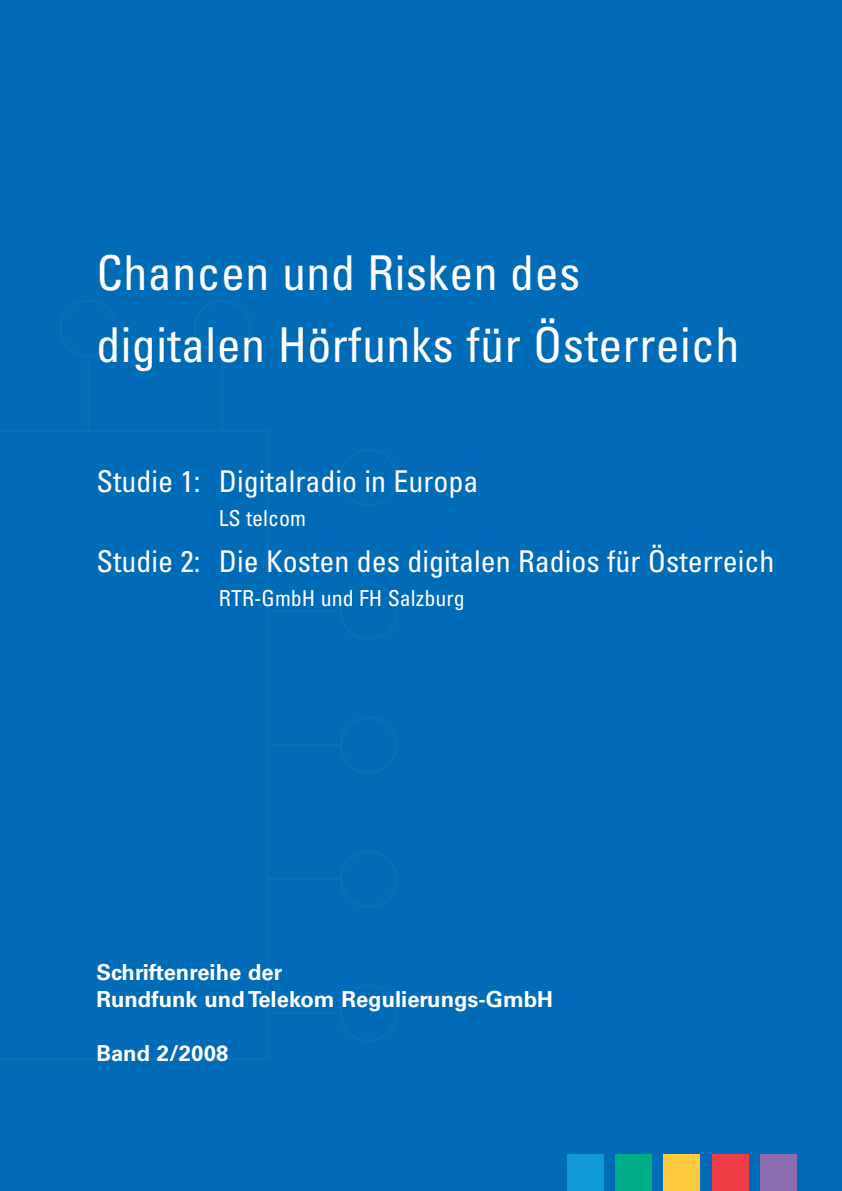
<style>
.page{position:relative;width:842px;height:1191px;background:#006bb6}
.page>*{position:absolute;margin:0;border:0;box-sizing:border-box;transform-origin:0 0}
.t1{font:condensed 48px/72px "Univers";letter-spacing:.01em;color:#fff}
.t2{font:condensed 30px "Univers";color:#fff}
.t3{font:700 22px/27px "Univers";color:#fff}
.t4{font:condensed 22px "Univers";color:#fff}
</style>
<div class="page">
<img style="left:0;top:300px;width:397px;height:760px">
<div style="left:567px;top:1154px;width:37px;height:37px;background:#0e98d7"></div>
<div style="left:615px;top:1154px;width:37px;height:37px;background:#00ad89"></div>
<div style="left:663px;top:1154px;width:37px;height:37px;background:#fecc3e"></div>
<div style="left:711px;top:1154px;width:37px;height:37px;background:#ee3d46"></div>
<div style="left:760px;top:1154px;width:37px;height:37px;background:#8c6db0"></div>
<h1 class="t1" style="left:96px;top:241px;width:645px">Chancen und Risken des digitalen Hörfunks für Österreich</h1>
<p class="t2" style="left:96px;top:470px;width:383px">Studie 1: Digitalradio in Europa</p>
<p class="t4" style="left:219px;top:510px;width:89px">LS telcom</p>
<p class="t2" style="left:96px;top:550px;width:679px">Studie 2: Die Kosten des digitalen Radios für Österreich</p>
<p class="t4" style="left:219px;top:590px;width:247px">RTR-GmbH und FH Salzburg</p>
<p class="t3" style="left:96px;top:961px;width:458px">Schriftenreihe der<br>Rundfunk und Telekom Regulierungs-GmbH</p>
<p class="t3" style="left:96px;top:1042px;width:133px">Band 2/2008</p>
</div>
